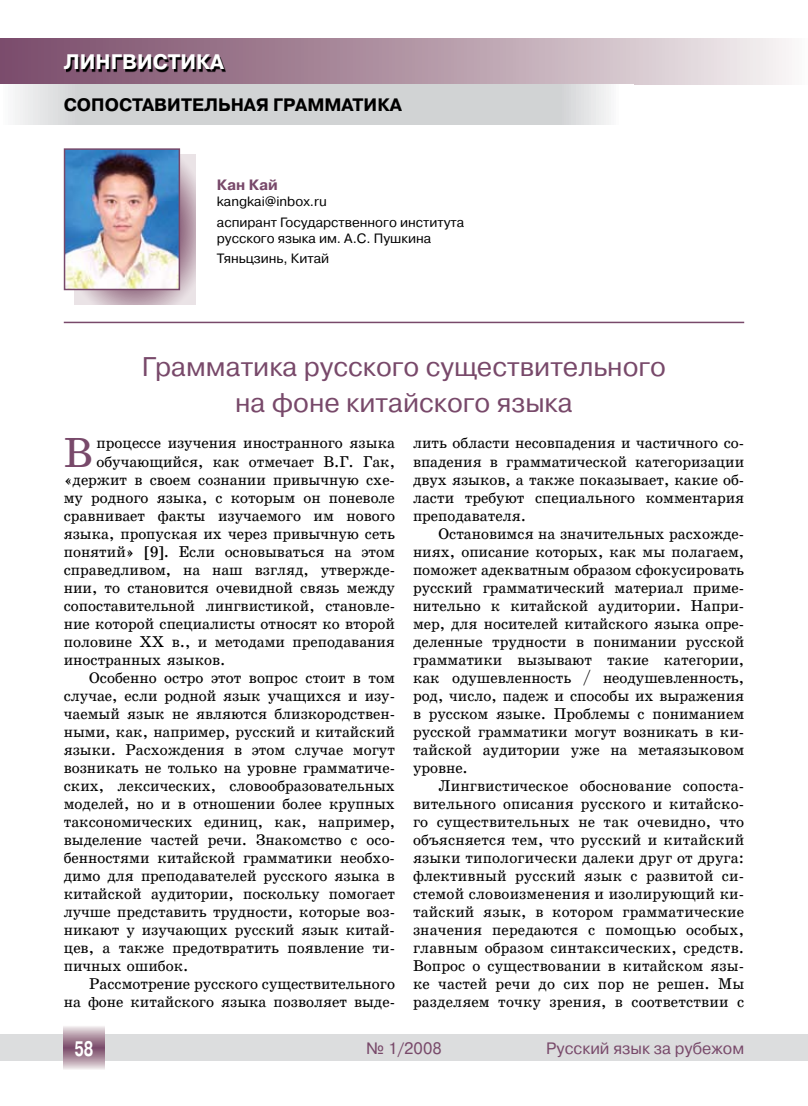
<style>
.page{position:relative;width:808px;height:1106px;background:#fff}
.page>*{position:absolute;margin:0;border:0;box-sizing:border-box;transform-origin:0 0}
.t1{font:40.35px "School Plain";color:#78496a}
.t2{font:27px/36px "Pragmatica C";color:#78496a;text-align:center}
.t3{font:700 21px "Pragmatica C";color:#fff}
.t4{font:700 21px "Pragmatica C";color:#fff;scale:.7 1}
.t5{font:700 18px "Pragmatica C";color:#000}
.t6{font:16.5px "Pragmatica C";color:#78496a}
.t7{font:15px/18px "School Plain";color:#000;text-align:justify}
.t8{font:700 15px "Pragmatica C";color:#78496a}
.t9{font:13.5px/20.4px "Pragmatica C";color:#000}
</style>
<div class="page">
<div style="left:0;top:1034px;width:808px;height:26px;background:#dcddde"></div>
<svg style="left:64px;top:1026px;width:40px;height:43px;background:#b094a4"></svg>
<div style="left:0;top:38px;width:808px;height:46px;background:linear-gradient(to right,#754463,#f4efef)"></div>
<svg style="left:66px;top:56px;width:684px;height:29px;background:#ab93a0"></svg>
<svg style="left:15px;top:84px;width:618px;height:40px;background:#d5d7d8"></svg>
<svg style="left:74px;top:154px;width:122px;height:150px;background:#c6b1bc"></svg>
<img style="left:67px;top:151px;width:110px;height:136px">
<div style="left:64px;top:148px;width:116px;height:142px;border:2px solid #78496a"></div>
<hr style="left:64px;top:322px;width:680px;height:1px;background:#78496a">
<h3 class="t3" style="left:64px;top:51px;width:16px">ЛИНГВИСТИКА</h3>
<p class="t5" style="left:64px;top:95px;width:55px">СОПОСТАВИТЕЛЬНА</p>
<p class="t5" style="left:256px;top:95px;width:30px">Я ГРА</p>
<p class="t5" style="left:307px;top:95px;width:48px">ММАТИКА</p>
<p class="t8" style="left:217px;top:177px;width:63px">Кан Кай</p>
<p class="t9" style="left:217px;top:191px;width:249px">kangkai@inbox.ru<br>аспирант Государственного института</p>
<p class="t9" style="left:217px;top:228px;width:216px">русского языка им. А.С. Пушкина<br>Тяньцзинь, Китай</p>
<h2 class="t2" style="left:142px;top:349px;width:526px">Грамматика русского существительного на фоне китайского языка</h2>
<h1 class="t1" style="left:64px;top:428px;width:30px">В</h1>
<p class="t7" style="left:97px;top:434px;width:300px">процессе изучения иностранного языка</p>
<p class="t7" style="left:97px;top:452px;width:300px">обучающийся, как отмечает В.Г. Гак,</p>
<p class="t7" style="left:64px;top:470px;width:333px">«держит в своем сознании привычную схе-</p>
<p class="t7" style="left:64px;top:488px;width:333px">му родного языка, с которым он поневоле</p>
<p class="t7" style="left:64px;top:506px;width:333px">сравнивает факты изучаемого им нового</p>
<p class="t7" style="left:64px;top:524px;width:333px">языка, пропуская их через привычную сеть</p>
<p class="t7" style="left:64px;top:542px;width:333px">понятий» [9]. Если основываться на этом</p>
<p class="t7" style="left:64px;top:560px;width:333px">справедливом, на наш взгляд, утвержде-</p>
<p class="t7" style="left:64px;top:578px;width:333px">нии, то становится очевидной связь между</p>
<p class="t7" style="left:64px;top:596px;width:333px">сопоставительной лингвистикой, становле-</p>
<p class="t7" style="left:64px;top:614px;width:333px">ние которой специалисты относят ко второй</p>
<p class="t7" style="left:64px;top:632px;width:89px">половине ХХ</p>
<p class="t7" style="left:64px;top:632px;width:333px;text-indent:108px">в., и методами преподавания иностранных языков.</p>
<p class="t7" style="left:64px;top:668px;width:333px;text-indent:26px">Особенно остро этот вопрос стоит в том случае, если родной язык учащихся и изу&shy;чаемый язык не являются близкородствен&shy;ными, как, например, русский и китайский языки. Расхождения в этом случае могут возникать не только на уровне грамматиче&shy;ских, лексических, словообразовательных моделей, но и в отношении более крупных таксономических единиц, как, например, выделение частей речи. Знакомство с осо&shy;бенностями китайской грамматики необхо&shy;димо для преподавателей русского языка в китайской аудитории, поскольку помогает лучше представить трудности, которые воз&shy;никают у изучающих русский язык китай&shy;цев, а также предотвратить появление ти&shy;пичных ошибок.</p>
<p class="t7" style="left:64px;top:974px;width:333px;text-align:right">Рассмотрение русского существительного<br>на фоне китайского языка позволяет выде-</p>
<p class="t7" style="left:413px;top:434px;width:333px">лить области несовпадения и частичного со&shy;впадения в грамматической категоризации двух языков, а также показывает, какие об&shy;ласти требуют специального комментария преподавателя.</p>
<p class="t7" style="left:413px;top:524px;width:333px;text-indent:26px">Остановимся на значительных расхожде&shy;ниях, описание которых, как мы полагаем, поможет адекватным образом сфокусировать русский грамматический материал приме&shy;нительно к китайской аудитории. Напри&shy;мер, для носителей китайского языка опре&shy;деленные трудности в понимании русской грамматики вызывают такие категории, как одушевленность / неодушевленность, род, число, падеж и способы их выражения в русском языке. Проблемы с пониманием русской грамматики могут возникать в ки&shy;тайской аудитории уже на метаязыковом уровне.</p>
<p class="t7" style="left:413px;top:776px;width:333px;text-indent:26px">Лингвистическое обоснование сопоста&shy;вительного описания русского и китайско&shy;го существительных не так очевидно, что объясняется тем, что русский и китайский языки типологически далеки друг от друга: флективный русский язык с развитой си&shy;стемой словоизменения и изолирующий ки&shy;тайский язык, в котором грамматические значения передаются с помощью особых, главным образом синтаксических, средств.<br>Вопрос о существовании в китайском язы&shy;ке частей речи до сих пор не решен. Мы разделяем точку зрения, в соответствии с</p>
<h3 class="t4" style="left:74px;top:1037px;width:29px">58</h3>
<p class="t6" style="left:366px;top:1039px;width:77px">№ 1/2008</p>
<p class="t6" style="left:546px;top:1039px;width:199px">Русский язык за рубежом</p>
</div>
